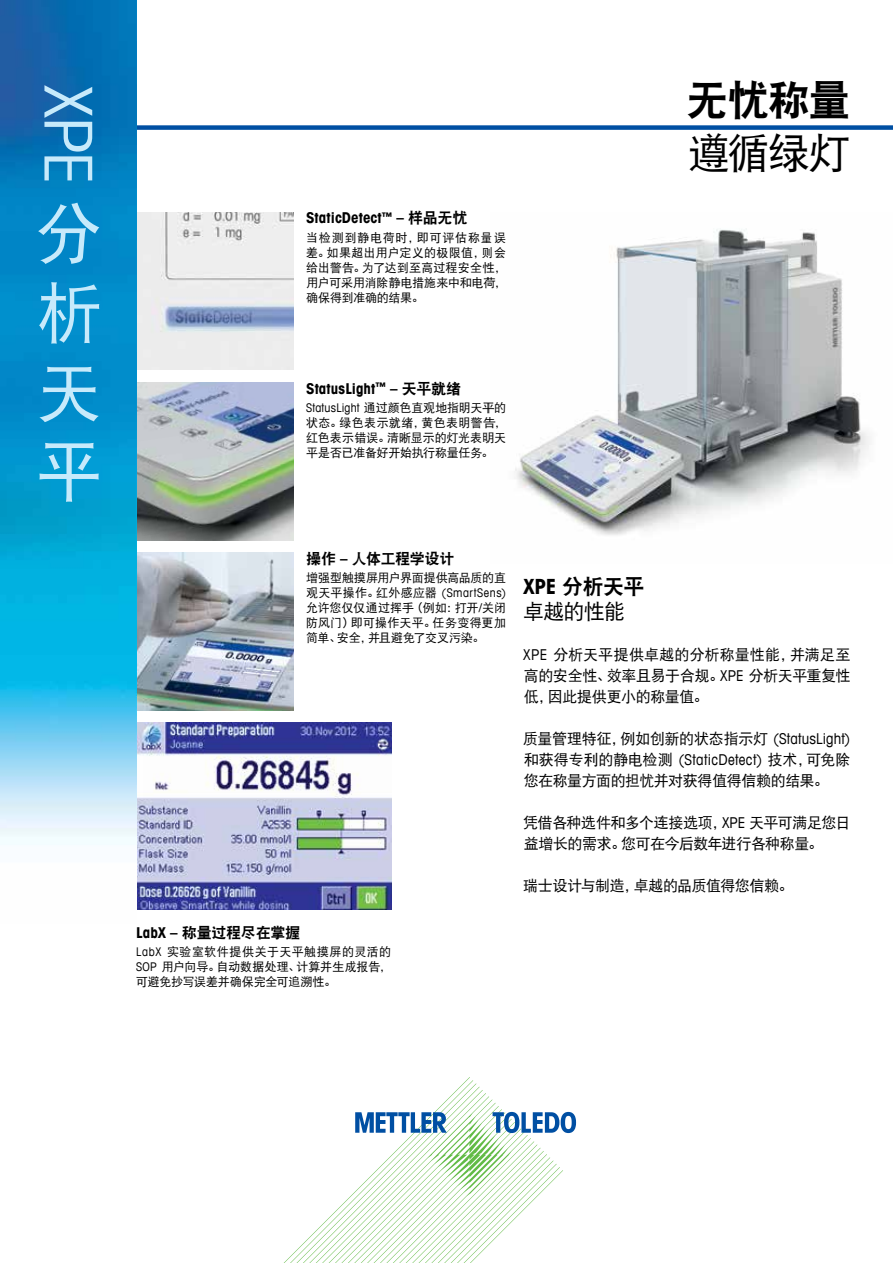
<style>
.page{position:relative;width:893px;height:1263px;background:#fff}
.page>*{position:absolute;margin:0;border:0;box-sizing:border-box;transform-origin:0 0}
.t1{font:66px/79.2px "DFP Hei W5";color:#c7eafb;text-align:justify}
.t2{font:condensed 66px "Avant Garde Com";color:#c7eafb}
.t3{font:42px "DFP Hei W9";color:#000}
.t4{font:42px "DFP Hei W5";color:#000}
.t5{font:21px "DFP Hei W9";color:#000}
.t6{font:21px "DFP Hei W5";letter-spacing:-.035em;color:#000}
.t7{font:15px/21px "DFP Hei W5";letter-spacing:-.025em;color:#000;text-align:justify}
.t8{font:700 condensed 15px "Avant Garde Com";letter-spacing:.01em;color:#000}
.t9{font:15px "DFP Hei W9";letter-spacing:-.015em;color:#000}
.t10{font:12px/15px "DFP Hei W5";color:#000;text-align:justify}
.s1{font-family:"DFP Hei W9";font-weight:400;font-stretch:normal}
.s2{font-family:"Avant Garde Com";font-stretch:condensed}
.s3{font-family:"Avant Garde Com";font-weight:700;font-stretch:condensed}
</style>
<div class="page">
<svg style="left:284px;top:1077px;width:292px;height:186px"></svg>
<img style="left:136px;top:383px;width:157px;height:157px">
<img style="left:136px;top:213px;width:157px;height:157px">
<img style="left:136px;top:553px;width:157px;height:157px">
<img style="left:136px;top:723px;width:255px;height:187px">
<div style="left:111px;top:125px;width:782px;height:5px;background:#004fa3"></div>
<img style="left:0;top:0;width:136px;height:845px">
<img style="left:515px;top:229px;width:355px;height:306px">
<h1 class="t2" style="left:109px;top:85px;width:101px;rotate:90deg">XPE</h1>
<h1 class="t1" style="left:36px;top:193px;width:67px">分析天平</h1>
<p class="t8" style="left:306px;top:208px;width:163px">StaticDetect<sup>™</sup> – <span class="s1">样品无忧</span></p>
<p class="t10" style="left:306px;top:230px;width:201px">当检测到静电荷时，即可评估称量误差。如果超出用户定义的极限值，则会给出警告。为了达到至高过程安全性，用户可采用消除静电措施来中和电荷，确保得到准确的结果。</p>
<p class="t8" style="left:306px;top:379px;width:157px">StatusLight<sup>™</sup> – <span class="s1">天平就绪</span></p>
<p class="t10" style="left:306px;top:400px;width:201px"><span class="s2">StatusLight</span> 通过颜色直观地指明天平的状态。绿色表示就绪，黄色表明警告，红色表示错误。清晰显示的灯光表明天平是否已准备好开始执行称量任务。</p>
<h2 class="t3" style="left:686px;top:78px;width:166px">无忧称量</h2>
<h2 class="t4" style="left:688px;top:130px;width:164px">遵循绿灯</h2>
<p class="t9" style="left:306px;top:550px;width:150px">操作 <span class="s3">–</span> 人体工程学设计</p>
<p class="t10" style="left:306px;top:570px;width:201px">增强型触摸屏用户界面提供高品质的直观天平操作。红外感应器 <span class="s2">(SmartSens)</span>允许您仅仅通过挥手（例如：打开<span class="s2">/</span>关闭防风门）即可操作天平。任务变得更加简单、安全，并且避免了交叉污染。</p>
<p class="t9" style="left:136px;top:924px;width:166px"><span class="s3">LabX –</span> 称量过程尽在掌握</p>
<p class="t10" style="left:136px;top:944px;width:257px"><span class="s2">LabX</span> 实验室软件提供关于天平触摸屏的灵活的<span class="s2">SOP</span> 用户向导。自动数据处理、计算并生成报告，可避免抄写误差并确保完全可追溯性。</p>
<h3 class="t5" style="left:523px;top:575px;width:123px"><span class="s3">XPE</span> 分析天平</h3>
<h3 class="t6" style="left:523px;top:600px;width:103px">卓越的性能</h3>
<p class="t7" style="left:523px;top:644px;width:329px"><span class="s2">XPE</span> 分析天平提供卓越的分析称量性能，并满足至高的安全性、效率且易于合规。<span class="s2">XPE</span> 分析天平重复性低，因此提供更小的称量值。</p>
<p class="t7" style="left:523px;top:728px;width:329px">质量管理特征，例如创新的状态指示灯 <span class="s2">(StatusLight)</span>和获得专利的静电检测 <span class="s2">(StaticDetect)</span> 技术，可免除您在称量方面的担忧并对获得值得信赖的结果。</p>
<p class="t7" style="left:523px;top:812px;width:329px">凭借各种选件和多个连接选项，<span class="s2">XPE</span> 天平可满足您日益增长的需求。您可在今后数年进行各种称量。</p>
<p class="t7" style="left:523px;top:875px;width:272px">瑞士设计与制造，卓越的品质值得您信赖。</p>
</div>
